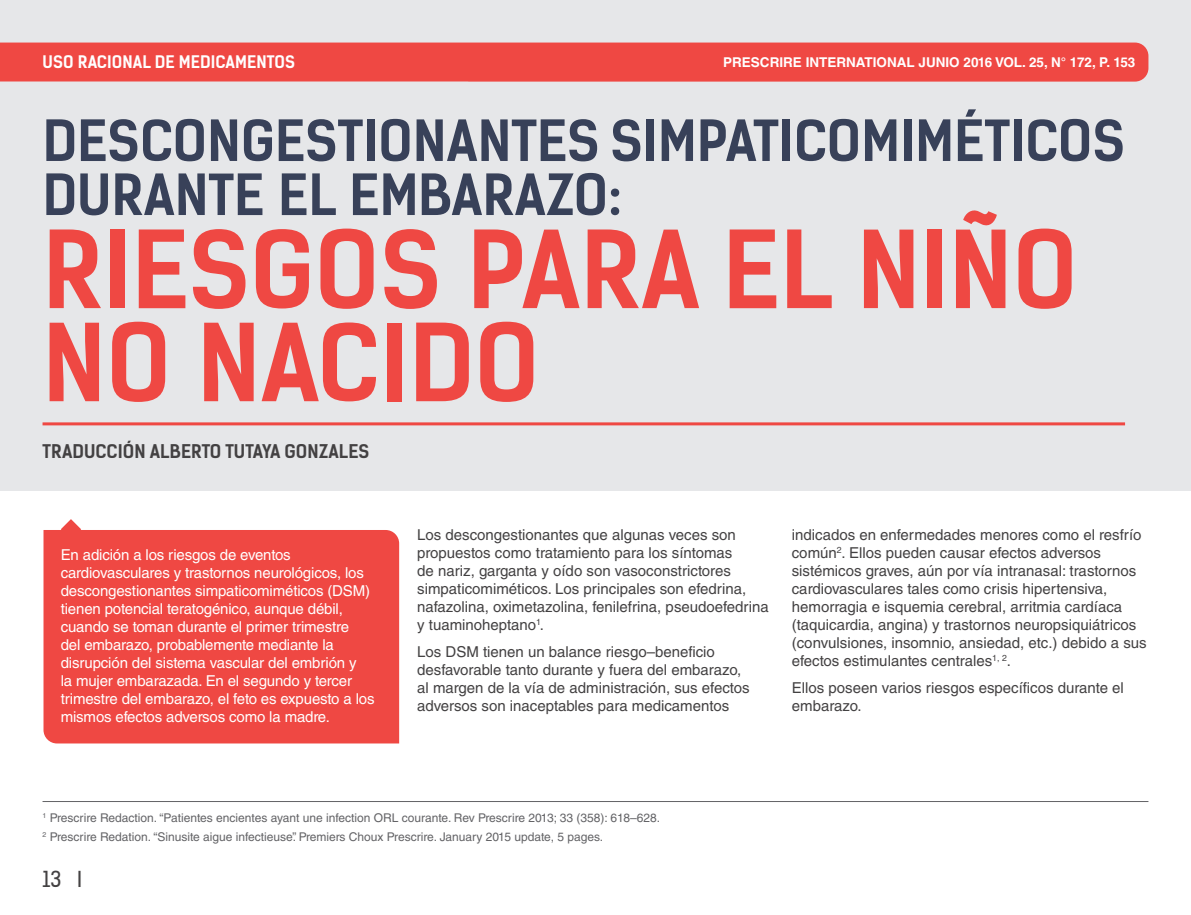
<style>
.page{position:relative;width:1191px;height:915px;background:#fff}
.page>*{position:absolute;margin:0;border:0;box-sizing:border-box;transform-origin:0 0}
.t1{font:700 102px/93px "Kelson Sans";color:#ef4843}
.t2{font:700 54px/54px "Kelson Sans";color:#384159}
.t3{font:21px "Kelson Sans";color:#434142}
.t4{font:700 18px "Kelson Sans";letter-spacing:.005em;color:#434142}
.t5{font:700 16.5px "Kelson Sans";letter-spacing:.005em;color:#fff}
.t6{font:15px/18px "Helvetica LT Std";color:#434142}
.t7{font:15px/18px "Helvetica LT Std";letter-spacing:-.01em;color:#fff}
.t8{font:700 13.5px "Helvetica LT Std";color:#fff}
.t9{font:12px/18.6px "Helvetica LT Std";color:#636366}
</style>
<div class="page">
<div style="left:43px;top:530px;width:356px;height:213px;background:#ef4843"></div>
<div style="left:0;top:0;width:1191px;height:490px;background:#e6e7e9"></div>
<hr style="left:43px;top:422px;width:1082px;height:3px;background:#ef4843">
<hr style="left:43px;top:800px;width:1105px;height:1px;background:#636366">
<svg style="left:61px;top:519px;width:20px;height:20px"></svg>
<div style="left:0;top:43px;width:1148px;height:39px;background:#ef4843"></div>
<p class="t5" style="left:43px;top:52px;width:254px">USO RACIONAL DE MEDICAMENTOS</p>
<p class="t8" style="left:723px;top:54px;width:414px">PRESCRIRE INTERNATIONAL JUNIO 2016 VOL. 25, N° 172, P. 153</p>
<h2 class="t2" style="left:43px;top:114px;width:1084px">DESCONGESTIONANTES SIMPATICOMIMÉTICOS<br>DURANTE EL EMBARAZO:</h2>
<h1 class="t1" style="left:43px;top:224px;width:1036px">RIESGOS PARA EL NIÑO<br>NO NACIDO</h1>
<p class="t4" style="left:43px;top:439px;width:328px">TRADUCCIÓN ALBERTO TUTAYA GONZALES</p>
<p class="t7" style="left:61px;top:545px;width:315px">En adición a los riesgos de eventos cardiovasculares y trastornos neurológicos, los descongestionantes simpaticomiméticos (DSM) tienen potencial teratogénico, aunque débil, cuando se toman durante el primer trimestre<br>del embarazo, probablemente mediante la disrupción del sistema vascular del embrión y<br>la mujer embarazada. En el segundo y tercer trimestre del embarazo, el feto es expuesto a los mismos efectos adversos como la madre.</p>
<p class="t6" style="left:417px;top:525px;width:353px">Los descongestionantes que algunas veces son propuestos como tratamiento para los síntomas<br>de nariz, garganta y oído son vasoconstrictores simpaticomiméticos. Los principales son efedrina, nafazolina, oximetazolina, fenilefrina, pseudoefedrina y tuaminoheptano<sup>1</sup>.</p>
<p class="t6" style="left:417px;top:642px;width:334px">Los DSM tienen un balance riesgo–beneficio desfavorable tanto durante y fuera del embarazo, al margen de la vía de administración, sus efectos adversos son inaceptables para medicamentos</p>
<p class="t6" style="left:792px;top:525px;width:356px">indicados en enfermedades menores como el resfrío común<sup>2</sup>. Ellos pueden causar efectos adversos sistémicos graves, aún por vía intranasal: trastornos cardiovasculares tales como crisis hipertensiva, hemorragia e isquemia cerebral, arritmia cardíaca (taquicardia, angina) y trastornos neuropsiquiátricos (convulsiones, insomnio, ansiedad, etc.) debido a sus efectos estimulantes centrales<sup>1,</sup> <sup>2</sup>.</p>
<p class="t6" style="left:792px;top:678px;width:334px">Ellos poseen varios riesgos específicos durante el embarazo.</p>
<p class="t9" style="left:43px;top:808px;width:619px"><sup>1</sup> Prescrire Redaction. “Patientes encientes ayant une infection ORL courante. Rev Prescrire 2013; 33 (358): 618–628.<br><sup>2</sup> Prescrire Redation. “Sinusite aigue infectieuse”. Premiers Choux Prescrire. January 2015 update, 5 pages.</p>
<h3 class="t3" style="left:43px;top:866px;width:41px">13 I</h3>
</div>
